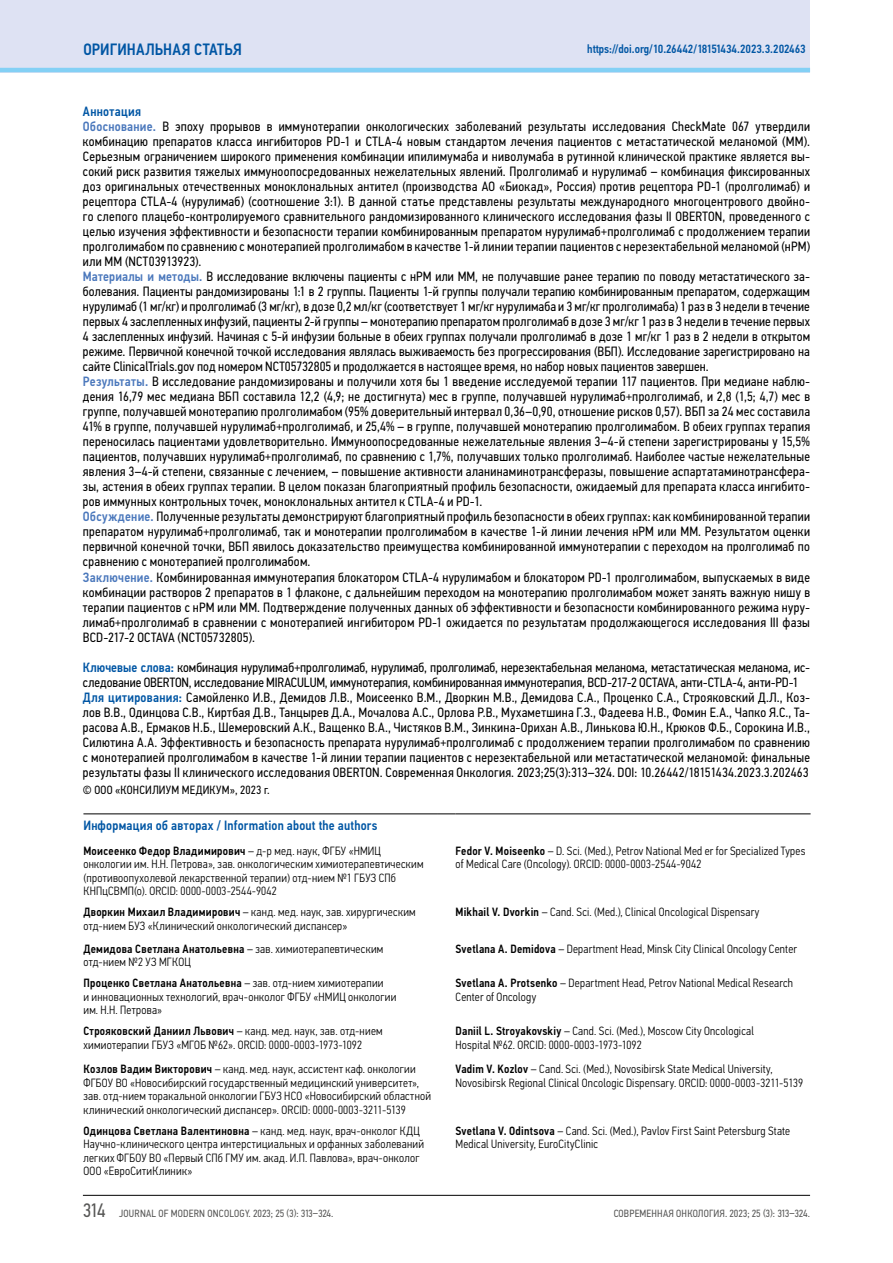
<style>
.page{position:relative;width:893px;height:1263px;background:#fff}
.page>*{position:absolute;margin:0;border:0;box-sizing:border-box;transform-origin:0 0}
.t1{font:500 16.5px "Eco Vector Cond";letter-spacing:.01em;color:#0056a4}
.RESUME_RUS{font:13.5px/15px "Eco Vector Cond";letter-spacing:.01em;color:#000;text-align:justify}
.DOPSVED{font:500 13.5px "Eco Vector Cond";letter-spacing:.02em;color:#0056a4}
.RESUME_RUS-2{font:500 13.5px "Eco Vector Cond";letter-spacing:.025em;color:#0056a4}
.DOPSVED-2{font:300 12px/13.5px "Eco Vector Cond";letter-spacing:.02em;color:#000}
.t2{font:500 12px "Eco Vector Cond";color:#0056a4}
.COPYRIGHT{font:12px "Eco Vector Cond";letter-spacing:.02em;color:#000}
.t3{font:10.5px "Eco Vector Cond";letter-spacing:.02em;color:#575756}
.s1{font-weight:500;color:#4b78bc}
.s2{font-weight:500;color:#0056a4}
.s3{font-weight:500}
.s4{font-size:19.5px}
</style>
<div class="page">
<div style="left:0;top:0;width:810px;height:72px;background:#dee2f3"></div>
<hr style="left:0;top:68px;width:810px;height:4px;background:#83d0f5">
<hr style="left:83px;top:1195px;width:727px;height:1px;background:#000">
<hr style="left:83px;top:813px;width:355px;height:1px;background:#000">
<svg style="left:438px;top:813px;width:18px;height:1px"></svg>
<hr style="left:456px;top:813px;width:355px;height:1px;background:#000">
<p class="t1" style="left:83px;top:40px;width:160px">ОРИГИНАЛЬНАЯ СТАТЬЯ</p>
<p class="t2" style="left:587px;top:42px;width:220px">https://doi.org/10.26442/18151434.2023.3.202463</p>
<p class="RESUME_RUS-2" style="left:83px;top:104px;width:60px">Аннотация</p>
<p class="RESUME_RUS" style="left:83px;top:119px;width:729px"><span class="s1">Обоснование.</span> В эпоху прорывов в иммунотерапии онкологических заболеваний результаты исследования CheckMate 067 утвердили комбинацию препаратов класса ингибиторов PD-1 и CTLA-4 новым стандартом лечения пациентов с метастатической меланомой (ММ).<br>Серьезным ограничением широкого применения комбинации ипилимумаба и ниволумаба в рутинной клинической практике является вы&shy;сокий риск развития тяжелых иммуноопосредованных нежелательных явлений. Пролголимаб и нурулимаб – комбинация фиксированных доз оригинальных отечественных моноклональных антител (производства АО «Биокад», Россия) против рецептора PD-1 (пролголимаб) и рецептора CTLA-4 (нурулимаб) (соотношение 3:1). В данной статье представлены результаты международного многоцентрового двойно&shy;го слепого плацебо-контролируемого сравнительного рандомизированного клинического исследования фазы II OBERTON, проведенного с целью изучения эффективности и безопасности терапии комбинированным препаратом нурулимаб+пролголимаб с продолжением терапии пролголимабом по сравнению с монотерапией пролголимабом в качестве 1-й линии терапии пациентов с нерезектабельной меланомой (нРМ) или ММ (NCT03913923).</p>
<p class="RESUME_RUS" style="left:83px;top:269px;width:729px"><span class="s1">Материалы и методы.</span> В исследование включены пациенты с нРМ или ММ, не получавшие ранее терапию по поводу метастатического за&shy;болевания. Пациенты рандомизированы 1:1 в 2 группы. Пациенты 1-й группы получали терапию комбинированным препаратом, содержащим нурулимаб (1 мг/кг) и пролголимаб (3 мг/кг), в дозе 0,2 мл/кг (соответствует 1 мг/кг нурулимаба и 3 мг/кг пролголимаба) 1 раз в 3 недели в течение первых 4 заслепленных инфузий, пациенты 2-й группы – монотерапию препаратом пролголимаб в дозе 3 мг/кг 1 раз в 3 недели в течение первых 4 заслепленных инфузий. Начиная с 5-й инфузии больные в обеих группах получали пролголимаб в дозе 1 мг/кг 1 раз в 2 недели в открытом режиме. Первичной конечной точкой исследования являлась выживаемость без прогрессирования (ВБП). Исследование зарегистрировано на сайте ClinicalTrials.gov под номером NCT05732805 и продолжается в настоящее время, но набор новых пациентов завершен.</p>
<p class="RESUME_RUS" style="left:83px;top:374px;width:729px"><span class="s1">Результаты.</span> В исследование рандомизированы и получили хотя бы 1 введение исследуемой терапии 117 пациентов. При медиане наблю&shy;дения 16,79 мес медиана ВБП составила 12,2 (4,9; не достигнута) мес в группе, получавшей нурулимаб+пролголимаб, и 2,8 (1,5; 4,7) мес в группе, получавшей монотерапию пролголимабом (95% доверительный интервал 0,36–0,90, отношение рисков 0,57). ВБП за 24 мес составила 41% в группе, получавшей нурулимаб+пролголимаб, и 25,4% – в группе, получавшей монотерапию пролголимабом. В обеих группах терапия переносилась пациентами удовлетворительно. Иммуноопосредованные нежелательные явления 3–4-й степени зарегистрированы у 15,5% пациентов, получавших нурулимаб+пролголимаб, по сравнению с 1,7%, получавших только пролголимаб. Наиболее частые нежелательные явления 3–4-й степени, связанные с лечением, – повышение активности аланинаминотрансферазы, повышение аспартатаминотрансфера&shy;зы, астения в обеих группах терапии. В целом показан благоприятный профиль безопасности, ожидаемый для препарата класса ингибито&shy;ров иммунных контрольных точек, моноклональных антител к CTLA-4 и PD-1.</p>
<p class="RESUME_RUS" style="left:83px;top:509px;width:729px"><span class="s1">Обсуждение.</span> Полученные результаты демонстрируют благоприятный профиль безопасности в обеих группах: как комбинированной терапии препаратом нурулимаб+пролголимаб, так и монотерапии пролголимабом в качестве 1-й линии лечения нРМ или ММ. Результатом оценки первичной конечной точки, ВБП явилось доказательство преимущества комбинированной иммунотерапии с переходом на пролголимаб по сравнению с монотерапией пролголимабом.</p>
<p class="RESUME_RUS" style="left:83px;top:569px;width:729px"><span class="s1">Заключение.</span> Комбинированная иммунотерапия блокатором CTLA-4 нурулимабом и блокатором PD-1 пролголимабом, выпускаемых в виде комбинации растворов 2 препаратов в 1 флаконе, с дальнейшим переходом на монотерапию пролголимабом может занять важную нишу в терапии пациентов с нРМ или ММ. Подтверждение полученных данных об эффективности и безопасности комбинированного режима нуру&shy;лимаб+пролголимаб в сравнении с монотерапией ингибитором PD-1 ожидается по результатам продолжающегося исследования III фазы BCD-217-2 OCTAVA (NCT05732805).</p>
<p class="RESUME_RUS" style="left:83px;top:659px;width:729px"><span class="s2">Ключевые слова:</span> комбинация нурулимаб+пролголимаб, нурулимаб, пролголимаб, нерезектабельная меланома, метастатическая меланома, ис&shy;следование OBERTON, исследование MIRACULUM, иммунотерапия, комбинированная иммунотерапия, BCD-217-2 OCTAVA, анти-CTLA-4, анти-PD-1</p>
<p class="RESUME_RUS" style="left:83px;top:689px;width:729px"><span class="s2">Для цитирования:</span> Самойленко И.В., Демидов Л.В., Моисеенко В.М., Дворкин М.В., Демидова С.А., Проценко С.А., Строяковский Д.Л., Коз&shy;лов В.В., Одинцова С.В., Киртбая Д.В., Танцырев Д.А., Мочалова А.С., Орлова Р.В., Мухаметшина Г.З., Фадеева Н.В., Фомин Е.А., Чапко Я.С., Та&shy;расова А.В., Ермаков Н.Б., Шемеровский А.К., Ващенко В.А., Чистяков В.М., Зинкина-Орихан А.В., Линькова Ю.Н., Крюков Ф.Б., Сорокина И.В., Cилютина А.А. Эффективность и безопасность препарата нурулимаб+пролголимаб с продолжением терапии пролголимабом по сравнению с монотерапией пролголимабом в качестве 1-й линии терапии пациентов с нерезектабельной или метастатической меланомой: финальные результаты фазы II клинического исследования OBERTON. Современная Онкология. 2023;25(3):313–324. DOI: 10.26442/18151434.2023.3.202463</p>
<p class="COPYRIGHT" style="left:83px;top:782px;width:188px">© ООО «КОНСИЛИУМ МЕДИКУМ», 2023 г.</p>
<p class="DOPSVED" style="left:83px;top:817px;width:295px">Информация об авторах / Information about the authors</p>
<p class="DOPSVED-2" style="left:83px;top:844px;width:342px"><span class="s3">Моисеенко Федор Владимирович</span> – д-р мед. наук, ФГБУ «НМИЦ онкологии им. Н.Н. Петрова», зав. онкологическим химиотерапевтическим (противоопухолевой лекарственной терапии) отд-нием №1 ГБУЗ СПб КНПцСВМП(о). ORCID: 0000-0003-2544-9042</p>
<p class="DOPSVED-2" style="left:456px;top:844px;width:351px"><span class="s3">Fedor V. Moiseenko</span> – D. Sci. (Med.), Petrov National Med er for Specialized Types of Medical Care (Oncology). ORCID: 0000-0003-2544-9042</p>
<p class="DOPSVED-2" style="left:83px;top:905px;width:334px"><span class="s3">Дворкин Михаил Владимирович</span> – канд. мед. наук, зав. хирургическим отд-нием БУЗ «Клинический онкологический диспансер»</p>
<p class="DOPSVED-2" style="left:456px;top:905px;width:305px"><span class="s3">Mikhail V. Dvorkin</span> – Cand. Sci. (Med.), Clinical Oncological Dispensary</p>
<p class="DOPSVED-2" style="left:83px;top:942px;width:301px"><span class="s3">Демидова Светлана Анатольевна</span> – зав. химиотерапевтическим отд-нием №2 УЗ МГКОЦ</p>
<p class="DOPSVED-2" style="left:456px;top:942px;width:343px"><span class="s3">Svetlana A. Demidova</span> – Department Head, Minsk City Clinical Oncology Center</p>
<p class="DOPSVED-2" style="left:83px;top:976px;width:315px"><span class="s3">Проценко Светлана Анатольевна</span> – зав. отд-нием химиотерапии<br>и инновационных технологий, врач-онколог ФГБУ «НМИЦ онкологии им. Н.Н. Петрова»</p>
<p class="DOPSVED-2" style="left:456px;top:976px;width:339px"><span class="s3">Svetlana A. Protsenko</span> – Department Head, Petrov National Medical Research<br>Center of Oncology</p>
<p class="DOPSVED-2" style="left:83px;top:1024px;width:301px"><span class="s3">Строяковский Даниил Львович</span> – канд. мед. наук, зав. отд-нием химиотерапии ГБУЗ «МГОБ №62». ORCID: 0000-0003-1973-1092</p>
<p class="DOPSVED-2" style="left:456px;top:1024px;width:300px"><span class="s3">Daniil L. Stroyakovskiy</span> – Cand. Sci. (Med.), Moscow City Oncological<br>Hospital №62. ORCID: 0000-0003-1973-1092</p>
<p class="DOPSVED-2" style="left:83px;top:1063px;width:349px"><span class="s3">Козлов Вадим Викторович</span> – канд. мед. наук, ассистент каф. онкологии ФГБОУ ВО «Новосибирский государственный медицинский университет», зав. отд-нием торакальной онкологии ГБУЗ НСО «Новосибирский областной клинический онкологический диспансер». ORCID: 0000-0003-3211-5139</p>
<p class="DOPSVED-2" style="left:456px;top:1063px;width:349px"><span class="s3">Vadim V. Kozlov</span> – Cand. Sci. (Med.), Novosibirsk State Medical University,<br>Novosibirsk Regional Clinical Oncologic Dispensary. ORCID: 0000-0003-3211-5139</p>
<p class="DOPSVED-2" style="left:83px;top:1124px;width:342px"><span class="s3">Одинцова Светлана Валентиновна</span> – канд. мед. наук, врач-онколог КДЦ Научно-клинического центра интерстициальных и орфанных заболеваний легких ФГБОУ ВО «Первый СПб ГМУ им. акад. И.П. Павлова», врач-онколог ООО «ЕвроСитиКлиник»</p>
<p class="DOPSVED-2" style="left:456px;top:1124px;width:336px"><span class="s3">Svetlana V. Odintsova</span> – Cand. Sci. (Med.), Pavlov First Saint Petersburg State<br>Medical University, EuroCityClinic</p>
<p class="t3" style="left:83px;top:1208px;width:252px"><span class="s4">314</span> JOURNAL OF MODERN ONCOLOGY. 2023; 25 (3): 313–324.</p>
<p class="t3" style="left:614px;top:1208px;width:198px">СОВРЕМЕННАЯ ОНКОЛОГИЯ. 2023; 25 (3): 313–324.</p>
</div>
